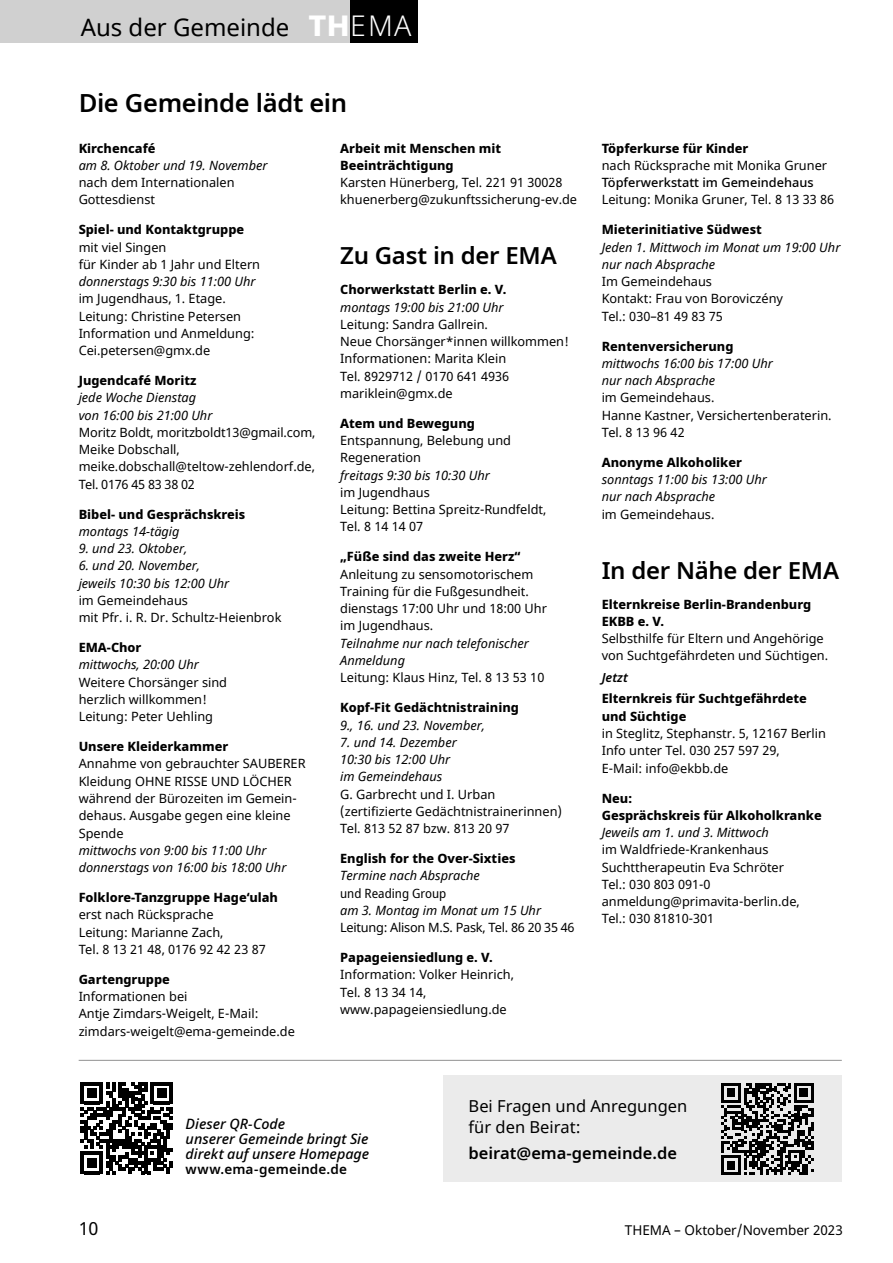
<style>
.page{position:relative;width:893px;height:1263px;background:#fff}
.page>*{position:absolute;margin:0;border:0;box-sizing:border-box;transform-origin:0 0}
.t1{font:600 25.5px "Noto Sans";letter-spacing:-.015em;color:#000}
.t2{font:600 24px "Noto Sans";letter-spacing:-.015em;color:#000}
.t3{font:24px "Noto Sans";color:#000}
.t4{font:18px "Noto Sans";color:#000}
.t5{font:16.5px/21px "Noto Sans";color:#000}
.t6{font:600 16.5px "Noto Sans";color:#000}
.t7{font:italic 500 14.25px/15px "Noto Sans";color:#000}
.t8{font:13.5px "Noto Sans";color:#000}
.t9{font:600 13.5px "Noto Sans";letter-spacing:.01em;color:#000}
.t10{font:12.75px/17.2px "Noto Sans";color:#000}
.t11{font:italic 12.75px/17.2px "Noto Sans";color:#000}
.t12{font:800 12.75px/17.2px "Noto Sans";color:#000}
.t13{font:12.75px "Noto Sans";letter-spacing:-.02em;color:#000}
.t14{font:500 12.75px "Noto Sans";color:#000}
.t15{font:semi-condensed 12.75px "Noto Sans";color:#000}
.t16{font:italic 600 12.75px "Noto Sans";color:#000}
.s1{font-weight:800;font-size:28.5px;color:#fff}
.s2{font-weight:300;font-size:28.5px;color:#fff}
</style>
<div class="page">
<div style="left:443px;top:1075px;width:399px;height:107px;background:#ebebeb"></div>
<div style="left:300px;top:0;width:50px;height:43px;background:#d0d0d0"></div>
<div style="left:350px;top:0;width:67px;height:43px;background:#000"></div>
<div style="left:0;top:0;width:300px;height:43px;background:#d0d0d0"></div>
<svg style="left:81px;top:1082px;width:92px;height:92px"></svg>
<hr style="left:79px;top:1060px;width:763px;height:1px;background:#929292">
<svg style="left:721px;top:1083px;width:92px;height:92px"></svg>
<h2 class="t3" style="left:81px;top:11px;width:332px">Aus der Gemeinde <span class="s1">TH</span><span class="s2">EMA</span></h2>
<h1 class="t1" style="left:79px;top:85px;width:270px">Die Gemeinde lädt ein</h1>
<p class="t12" style="left:79px;top:140px;width:78px">Kirchencafé</p>
<p class="t11" style="left:79px;top:156px;width:190px">am 8. Oktober und 19. November</p>
<p class="t10" style="left:79px;top:174px;width:157px">nach dem Internationalen<br>Gottesdienst</p>
<p class="t12" style="left:79px;top:221px;width:167px">Spiel- und Kontaktgruppe</p>
<p class="t10" style="left:79px;top:239px;width:183px">mit viel Singen<br>für Kinder ab 1 Jahr und Eltern</p>
<p class="t11" style="left:79px;top:273px;width:178px">donnerstags 9:30 bis 11:00 Uhr</p>
<p class="t10" style="left:79px;top:291px;width:177px">im Jugendhaus, 1. Etage.<br>Leitung: Christine Petersen<br>Information und Anmeldung:<br>Cei.petersen@gmx.de</p>
<p class="t12" style="left:79px;top:372px;width:119px">Jugendcafé Moritz</p>
<p class="t11" style="left:79px;top:389px;width:135px">jede Woche Dienstag von 16:00 bis 21:00 Uhr</p>
<p class="t10" style="left:79px;top:424px;width:238px">Moritz Boldt, moritzboldt13@gmail.com,<br>Meike Dobschall, meike.dobschall@teltow-zehlendorf.de,<br>Tel. 0176 45 83 38 02</p>
<p class="t12" style="left:79px;top:506px;width:168px">Bibel- und Gesprächskreis</p>
<p class="t11" style="left:79px;top:522px;width:102px">montags 14-tägig</p>
<p class="t11" style="left:79px;top:540px;width:110px">9. und 23. Oktober,</p>
<p class="t11" style="left:79px;top:557px;width:152px">6. und 20. November, jeweils 10:30 bis 12:00 Uhr</p>
<p class="t10" style="left:79px;top:592px;width:204px">im Gemeindehaus<br>mit Pfr. i. R. Dr. Schultz-Heienbrok</p>
<p class="t12" style="left:79px;top:639px;width:64px">EMA-Chor</p>
<p class="t11" style="left:79px;top:656px;width:122px">mittwochs, 20:00 Uhr</p>
<p class="t10" style="left:79px;top:674px;width:150px">Weitere Chorsänger sind herzlich willkommen!<br>Leitung: Peter Uehling</p>
<p class="t12" style="left:79px;top:738px;width:151px">Unsere Kleiderkammer</p>
<p class="t10" style="left:79px;top:756px;width:228px">Annahme von gebrauchter SAUBERER<br>Kleidung OHNE RISSE UND LÖCHER während der Bürozeiten im Gemein&shy;dehaus. Ausgabe gegen eine kleine<br>Spende</p>
<p class="t11" style="left:79px;top:841px;width:209px">mittwochs von 9:00 bis 11:00 Uhr donnerstags von 16:00 bis 18:00 Uhr</p>
<p class="t12" style="left:79px;top:889px;width:201px">Folklore-Tanzgruppe Hage‘ulah</p>
<p class="t10" style="left:79px;top:906px;width:189px">erst nach Rücksprache<br>Leitung: Marianne Zach,<br>Tel. 8 13 21 48, 0176 92 42 23 87</p>
<p class="t12" style="left:79px;top:971px;width:93px">Gartengruppe</p>
<p class="t10" style="left:79px;top:988px;width:218px">Informationen bei<br>Antje Zimdars-Weigelt, E-Mail: zimdars-weigelt@ema-gemeinde.de</p>
<p class="t12" style="left:340px;top:139px;width:163px">Arbeit mit Menschen mit<br>Beeinträchtigung</p>
<p class="t10" style="left:340px;top:174px;width:238px">Karsten Hünerberg, Tel. 221 91 30028 khuenerberg@zukunftssicherung-ev.de</p>
<h2 class="t2" style="left:340px;top:239px;width:218px">Zu Gast in der EMA</h2>
<p class="t12" style="left:340px;top:281px;width:168px">Chorwerkstatt Berlin e. V.</p>
<p class="t11" style="left:340px;top:298px;width:165px">montags 19:00 bis 21:00 Uhr</p>
<p class="t10" style="left:340px;top:316px;width:230px">Leitung: Sandra Gallrein.<br>Neue Chorsänger*innen willkommen!<br>Informationen: Marita Klein<br>Tel. 8929712 / 0170 641 4936 mariklein@gmx.de</p>
<p class="t12" style="left:340px;top:415px;width:136px">Atem und Bewegung</p>
<p class="t10" style="left:340px;top:432px;width:172px">Entspannung, Belebung und<br>Regeneration</p>
<p class="t11" style="left:340px;top:466px;width:151px">freitags 9:30 bis 10:30 Uhr</p>
<p class="t10" style="left:340px;top:484px;width:208px">im Jugendhaus<br>Leitung: Bettina Spreitz-Rundfeldt,<br>Tel. 8 14 14 07</p>
<p class="t12" style="left:340px;top:548px;width:182px">„Füße sind das zweite Herz“</p>
<p class="t10" style="left:340px;top:566px;width:208px">Anleitung zu sensomotorischem<br>Training für die Fußgesundheit. dienstags 17:00 Uhr und 18:00 Uhr im Jugendhaus.</p>
<p class="t11" style="left:340px;top:634px;width:190px">Teilnahme nur nach telefonischer<br>Anmeldung</p>
<p class="t10" style="left:340px;top:669px;width:206px">Leitung: Klaus Hinz, Tel. 8 13 53 10</p>
<p class="t12" style="left:340px;top:699px;width:180px">Kopf-Fit Gedächtnistraining</p>
<p class="t11" style="left:340px;top:716px;width:147px">9., 16. und 23. November,</p>
<p class="t11" style="left:340px;top:733px;width:118px">7. und 14. Dezember<br>10:30 bis 12:00 Uhr im Gemeindehaus</p>
<p class="t10" style="left:340px;top:786px;width:223px">G. Garbrecht und I. Urban (zertifizierte Gedächtnistrainerinnen)<br>Tel. 813 52 87 bzw. 813 20 97</p>
<p class="t12" style="left:340px;top:850px;width:177px">English for the Over-Sixties</p>
<p class="t11" style="left:340px;top:867px;width:141px">Termine nach Absprache</p>
<p class="t15" style="left:340px;top:884px;width:108px">und Reading Group</p>
<p class="t11" style="left:340px;top:901px;width:202px">am 3. Montag im Monat um 15 Uhr</p>
<p class="t13" style="left:340px;top:919px;width:236px">Leitung: Alison M.S. Pask, Tel. 86 20 35 46</p>
<p class="t12" style="left:340px;top:949px;width:154px">Papageiensiedlung e. V.</p>
<p class="t10" style="left:340px;top:966px;width:175px">Information: Volker Heinrich,<br>Tel. 8 13 34 14, www.papageiensiedlung.de</p>
<p class="t12" style="left:602px;top:140px;width:148px">Töpferkurse für Kinder</p>
<p class="t10" style="left:602px;top:157px;width:227px">nach Rücksprache mit Monika Gruner</p>
<p class="t14" style="left:602px;top:174px;width:213px">Töpferwerkstatt im Gemeindehaus</p>
<p class="t10" style="left:602px;top:192px;width:234px">Leitung: Monika Gruner, Tel. 8 13 33 86</p>
<p class="t12" style="left:602px;top:221px;width:162px">Mieterinitiative Südwest</p>
<p class="t11" style="left:602px;top:238px;width:240px">Jeden 1. Mittwoch im Monat um 19:00 Uhr nur nach Absprache</p>
<p class="t10" style="left:602px;top:273px;width:183px">Im Gemeindehaus<br>Kontakt: Frau von Boroviczény<br>Tel.: 030–81 49 83 75</p>
<p class="t12" style="left:602px;top:338px;width:133px">Rentenversicherung</p>
<p class="t11" style="left:602px;top:354px;width:173px">mittwochs 16:00 bis 17:00 Uhr nur nach Absprache</p>
<p class="t10" style="left:602px;top:390px;width:231px">im Gemeindehaus.<br>Hanne Kastner, Versichertenberaterin.<br>Tel. 8 13 96 42</p>
<p class="t12" style="left:602px;top:454px;width:142px">Anonyme Alkoholiker</p>
<p class="t11" style="left:602px;top:471px;width:167px">sonntags 11:00 bis 13:00 Uhr nur nach Absprache</p>
<p class="t10" style="left:602px;top:506px;width:114px">im Gemeindehaus.</p>
<h2 class="t2" style="left:602px;top:553px;width:239px">In der Nähe der EMA</h2>
<p class="t12" style="left:602px;top:596px;width:211px">Elternkreise Berlin-Brandenburg<br>EKBB e. V.</p>
<p class="t10" style="left:602px;top:630px;width:228px">Selbsthilfe für Eltern und Angehörige von Suchtgefährdeten und Süchtigen.</p>
<p class="t16" style="left:602px;top:668px;width:28px">Jetzt</p>
<p class="t12" style="left:602px;top:690px;width:207px">Elternkreis für Suchtgefährdete und Süchtige</p>
<p class="t10" style="left:602px;top:725px;width:226px">in Steglitz, Stephanstr. 5, 12167 Berlin<br>Info unter Tel. 030 257 597 29,<br>E-Mail: info@ekbb.de</p>
<p class="t12" style="left:602px;top:789px;width:222px">Neu:<br>Gesprächskreis für Alkoholkranke</p>
<p class="t11" style="left:602px;top:823px;width:169px">Jeweils am 1. und 3. Mittwoch</p>
<p class="t10" style="left:602px;top:841px;width:200px">im Waldfriede-Krankenhaus<br>Suchttherapeutin Eva Schröter<br>Tel.: 030 803 091-0 anmeldung@primavita-berlin.de,<br>Tel.: 030 81810-301</p>
<p class="t7" style="left:186px;top:1117px;width:185px">Dieser QR-Code<br>unserer Gemeinde bringt Sie direkt auf unsere Homepage</p>
<p class="t9" style="left:186px;top:1160px;width:163px">www.ema-gemeinde.de</p>
<p class="t5" style="left:469px;top:1096px;width:220px">Bei Fragen und Anregungen für den Beirat:</p>
<p class="t6" style="left:469px;top:1142px;width:210px">beirat@ema-gemeinde.de</p>
<h3 class="t4" style="left:79px;top:1216px;width:21px">10</h3>
<p class="t8" style="left:625px;top:1221px;width:219px">THEMA – Oktober/November 2023</p>
</div>
